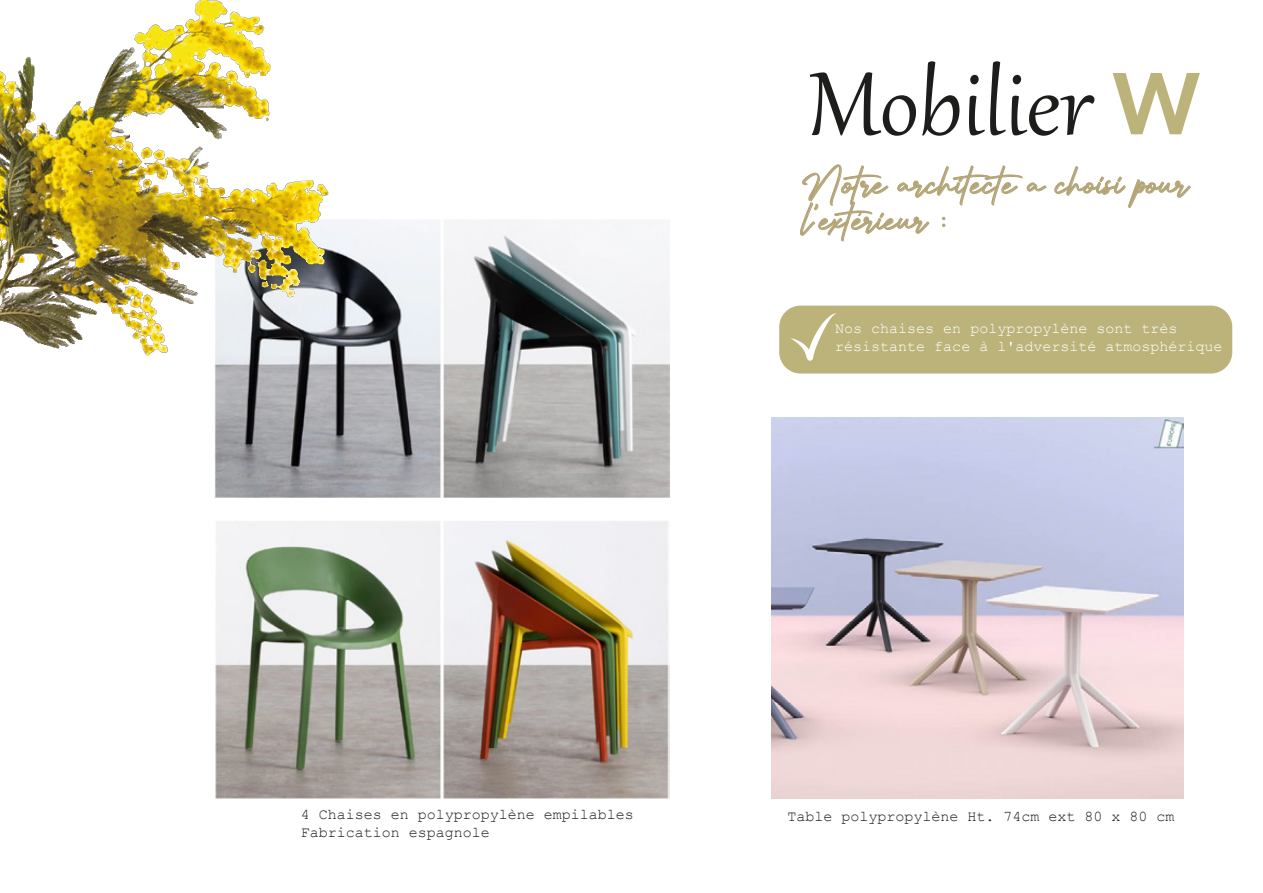
<style>
.page{position:relative;width:1263px;height:893px;background:#fff}
.page>*{position:absolute;margin:0;border:0;box-sizing:border-box;transform-origin:0 0}
.t1{font:109.95px "Gabriola";color:#1d1d1b}
.t2{font:49.2px/36px "Authentic Signature";color:#b3a577}
.t3{font:15px/18px "Courier New";color:#1d1d1b}
.t4{font:15px/18px "Courier New";color:#fff}
.s1{font-family:"Open Sauce One";font-weight:500;color:#bcb37b}
</style>
<div class="page">
<svg style="left:1054px;top:166px;width:137px;height:42px"></svg>
<svg style="left:800px;top:165px;width:246px;height:77px"></svg>
<div style="left:779px;top:306px;width:453px;height:67px;background:#bcb37b;border-radius:21px"></div>
<svg style="left:790px;top:313px;width:47px;height:48px"></svg>
<img style="left:215px;top:521px;width:454px;height:278px">
<img style="left:214px;top:220px;width:455px;height:278px">
<img style="left:771px;top:417px;width:413px;height:382px">
<img style="left:0;top:0;width:328px;height:355px">
<h1 class="t1" style="left:809px;top:32px;width:395px">Mobilier <span class="s1">w</span></h1>
<h2 class="t2" style="left:802px;top:165px;width:387px">Notre architecte a choisi pour l’extérieur :</h2>
<p class="t4" style="left:835px;top:319px;width:389px">Nos chaises en polypropylène sont très résistante face à l'adversité atmosphérique</p>
<p class="t3" style="left:301px;top:805px;width:335px">4 Chaises en polypropylène empilables<br>Fabrication espagnole</p>
<p class="t3" style="left:787px;top:806px;width:389px">Table polypropylène Ht. 74cm ext 80 x 80 cm</p>
</div>
